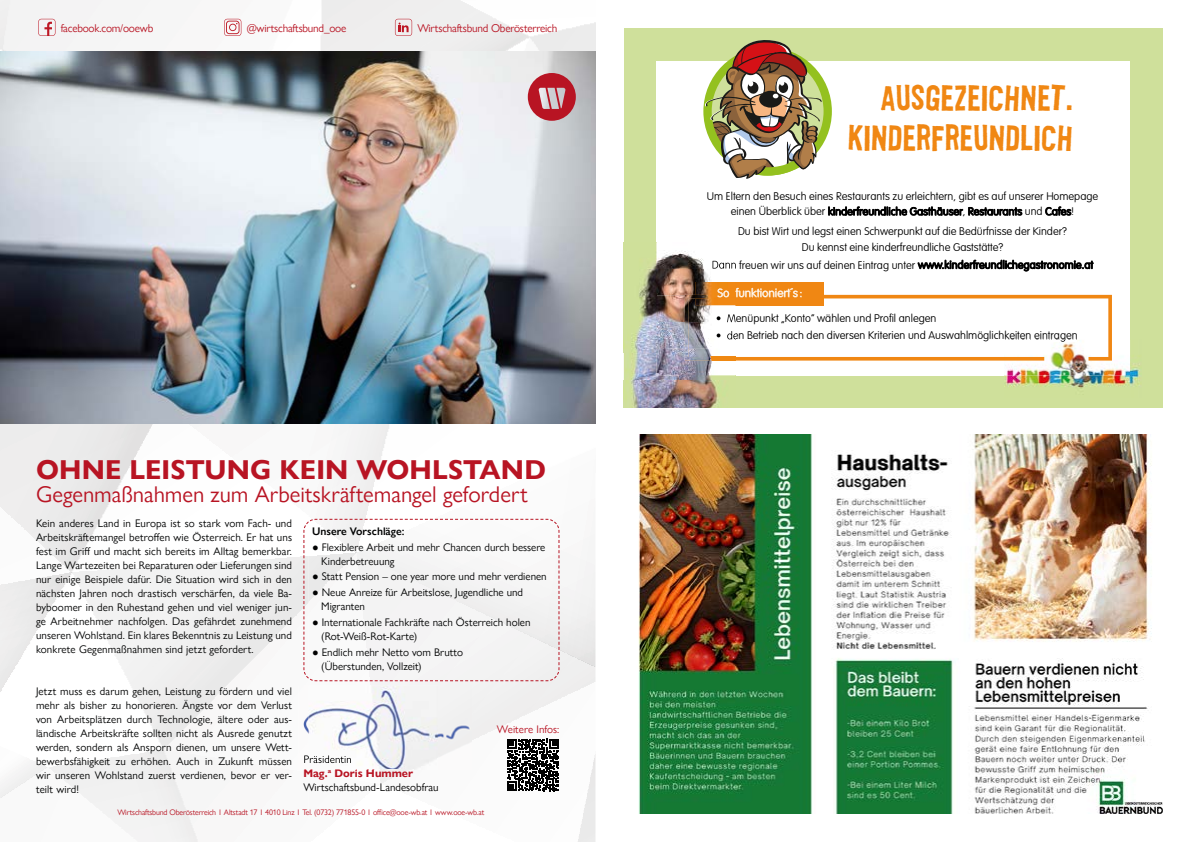
<style>
.page{position:relative;width:1191px;height:842px;background:#fff}
.page>*{position:absolute;margin:0;border:0;box-sizing:border-box;transform-origin:0 0}
.t1{font:33.3px/40px "Flyerfonts Hardcore";letter-spacing:.03em;color:#f08713;text-align:right}
.t2{font:700 27.3px "Gill Sans Nova";color:#b81423}
.t3{font:22.8px "Gill Sans Nova";color:#b81423}
.t4{font:300 11.9px "VAG Rounded";color:#fff}
.t5{font:11.3px "Gill Sans Nova";letter-spacing:-.02em;color:#b81423}
.t6{font:11px/14px "Gill Sans Nova";color:#010202}
.t7{font:11px/14px "Gill Sans Nova";color:#000}
.t8{font:600 11px "Gill Sans Nova";color:#010202}
.t9{font:11px "Gill Sans Nova";color:#b81423}
.t10{font:100 10.9px/15.3px "VAG Rounded";color:#000;text-align:center}
.t11{font:8px "Gill Sans Nova";letter-spacing:-.02em;color:#b81423}
.s1{font-weight:700;color:#b81423}
.s2{font-weight:300}
</style>
<div class="page">
<img style="left:638px;top:434px;width:524px;height:380px">
<div style="left:624px;top:28px;width:538px;height:380px;background:#cfe09b"></div>
<div style="left:656px;top:61px;width:474px;height:314px;background:#fff"></div>
<svg style="left:703px;top:40px;width:129px;height:139px"></svg>
<img style="left:1004px;top:363px;width:136px;height:25px">
<img style="left:1004px;top:361px;width:126px;height:14px">
<div style="left:695px;top:282px;width:129px;height:23px;background:#f08713"></div>
<img style="left:624px;top:262px;width:32px;height:91px">
<img style="left:626px;top:353px;width:53px;height:55px">
<img style="left:679px;top:375px;width:56px;height:33px">
<img style="left:656px;top:242px;width:56px;height:133px">
<img style="left:712px;top:260px;width:23px;height:9px">
<img style="left:695px;top:282px;width:17px;height:6px">
<svg style="left:685px;top:288px;width:427px;height:73px"></svg>
<img style="left:685px;top:295px;width:25px;height:66px">
<img style="left:710px;top:357px;width:25px;height:4px">
<img style="left:0;top:0;width:595px;height:842px">
<img style="left:298px;top:686px;width:173px;height:84px">
<svg style="left:304px;top:755px;width:5px;height:8px"></svg>
<img style="left:309px;top:755px;width:42px;height:8px">
<svg style="left:304px;top:769px;width:23px;height:1px"></svg>
<img style="left:331px;top:769px;width:82px;height:1px">
<img style="left:0;top:52px;width:595px;height:371px">
<svg style="left:528px;top:73px;width:48px;height:48px;background:#c2606a"></svg>
<svg style="left:303px;top:518px;width:257px;height:164px"></svg>
<svg style="left:38px;top:19px;width:17px;height:17px"></svg>
<svg style="left:224px;top:19px;width:17px;height:17px"></svg>
<svg style="left:395px;top:19px;width:17px;height:17px"></svg>
<svg style="left:507px;top:739px;width:52px;height:52px"></svg>
<p class="t5" style="left:61px;top:21px;width:94px">facebook.com/ooewb</p>
<p class="t5" style="left:247px;top:21px;width:101px">@wirtschaftsbund_ooe</p>
<p class="t5" style="left:417px;top:21px;width:141px">Wirtschaftsbund Oberösterreich</p>
<h2 class="t2" style="left:36px;top:452px;width:511px">OHNE LEISTUNG KEIN WOHLSTAND</h2>
<h3 class="t3" style="left:36px;top:480px;width:493px">Gegenmaßnahmen zum Arbeitskräftemangel gefordert</h3>
<p class="t8" style="left:312px;top:524px;width:94px">Unsere Vorschläge:</p>
<p class="t6" style="left:321px;top:540px;width:226px;text-indent:-9px">● Flexiblere Arbeit und mehr Chancen durch bessere<br>Kinderbetreuung</p>
<p class="t6" style="left:312px;top:570px;width:236px">● Statt Pension – one year more und mehr verdienen</p>
<p class="t6" style="left:321px;top:585px;width:203px;text-indent:-9px">● Neue Anreize für Arbeitslose, Jugendliche und<br>Migranten</p>
<p class="t6" style="left:321px;top:615px;width:211px;text-indent:-9px">● Internationale Fachkräfte nach Österreich holen (Rot-Weiß-Rot-Karte)</p>
<p class="t6" style="left:321px;top:645px;width:143px;text-indent:-9px">● Endlich mehr Netto vom Brutto (Überstunden, Vollzeit)</p>
<p class="t6" style="left:36px;top:516px;width:258px;text-align:justify">Kein anderes Land in Europa ist so stark vom Fach- und Arbeitskräftemangel betroffen wie Österreich. Er hat uns fest im Griff und macht sich bereits im Alltag bemerkbar.<br>Lange Wartezeiten bei Reparaturen oder Lieferungen sind nur einige Beispiele dafür. Die Situation wird sich in den nächsten Jahren noch drastisch verschärfen, da viele Ba&shy;byboomer in den Ruhestand gehen und viel weniger jun&shy;ge Arbeitnehmer nachfolgen. Das gefährdet zunehmend unseren Wohlstand. Ein klares Bekenntnis zu Leistung und konkrete Gegenmaßnahmen sind jetzt gefordert.</p>
<p class="t6" style="left:36px;top:684px;width:257px;text-align:justify">Jetzt muss es darum gehen, Leistung zu fördern und viel mehr als bisher zu honorieren. Ängste vor dem Verlust von Arbeitsplätzen durch Technologie, ältere oder aus&shy;ländische Arbeitskräfte sollten nicht als Ausrede genutzt werden, sondern als Ansporn dienen, um unsere Wett&shy;bewerbsfähigkeit zu erhöhen. Auch in Zukunft müssen wir unseren Wohlstand zuerst verdienen, bevor er ver&shy;teilt wird!</p>
<p class="t9" style="left:497px;top:723px;width:64px">Weitere Infos:</p>
<p class="t7" style="left:303px;top:766px;width:137px"><span class="s1">Mag.</span><sup>a</sup> <span class="s1">Doris Hummer<br></span>Wirtschaftsbund-Landesobfrau</p>
<p class="t11" style="left:117px;top:808px;width:368px">Wirtschaftsbund Oberösterreich 1 Altstadt 17 1 4010 Linz 1 Tel. (0732) 771855-0 1 office@ooe-wb.at 1 www.ooe-wb.at</p>
<h1 class="t1" style="left:848px;top:77px;width:226px">AUSGEZEICHNET.<br>KINDERFREUNDLICH</h1>
<p class="t10" style="left:707px;top:188px;width:393px">Um Eltern den Besuch eines Restaurants zu erleichtern, gibt es auf unserer Homepage einen Überblick über <span class="s2">kinderfreundliche Gasthäuser</span>, <span class="s2">Restaurants</span> und <span class="s2">Cafes</span>!</p>
<p class="t10" style="left:738px;top:224px;width:330px">Du bist Wirt und legst einen Schwerpunkt auf die Bedürfnisse der Kinder?<br>Du kennst eine kinderfreundliche Gaststätte?</p>
<p class="t10" style="left:712px;top:257px;width:383px">Dann freuen wir uns auf deinen Eintrag unter <span class="s2">www.kinderfreundlichegastronomie.at</span></p>
<p class="t4" style="left:717px;top:286px;width:87px">So funktioniert´s :</p>
<p class="t10" style="left:716px;top:311px;width:222px">• Menüpunkt „Konto“ wählen und Profil anlegen</p>
<p class="t10" style="left:716px;top:328px;width:363px">• den Betrieb nach den diversen Kriterien und Auswahlmöglichkeiten eintragen</p>
</div>
